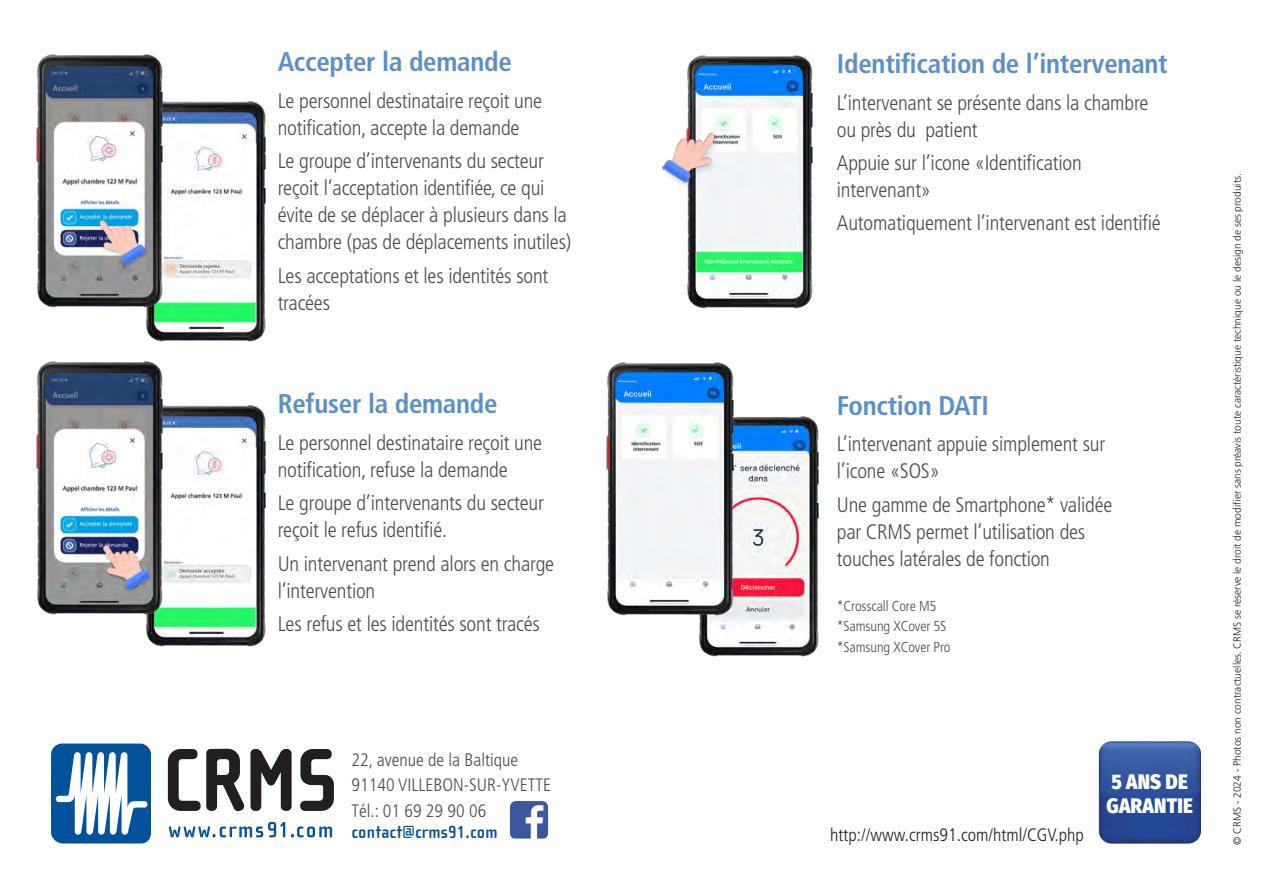
<style>
.page{position:relative;width:1263px;height:893px;background:#fff}
.page>*{position:absolute;margin:0;border:0;box-sizing:border-box;transform-origin:0 0}
.t1{font:700 condensed 27px "Frutiger";letter-spacing:-.01em;color:#5990cb}
.t2{font:300 condensed 21px/27px "Frutiger";letter-spacing:-.01em;color:#4b4c4d}
.t3{font:800 21px/24px "Fira Sans";letter-spacing:.01em;color:#fff;scale:.9 1}
.t4{font:300 condensed 18px/25.5px "Frutiger";color:#4b4c4d}
.t5{font:300 condensed 18px "Frutiger";color:#231f20}
.t6{font:700 18px "Cholla Sans";letter-spacing:.01em;color:#01519b}
.t7{font:300 condensed 14.4px/20.5px "Frutiger";letter-spacing:-.01em;color:#4b4c4d}
.t8{font:300 10.5px "Frutiger LT Std";color:#231f20}
</style>
<div class="page">
<svg style="left:51px;top:743px;width:100px;height:100px"></svg>
<svg style="left:168px;top:749px;width:76px;height:62px"></svg>
<svg style="left:250px;top:749px;width:42px;height:62px"></svg>
<svg style="left:300px;top:749px;width:34px;height:62px"></svg>
<svg style="left:169px;top:822px;width:116px;height:15px"></svg>
<svg style="left:291px;top:826px;width:41px;height:11px"></svg>
<img style="left:1099px;top:741px;width:102px;height:102px">
<img style="left:510px;top:801px;width:38px;height:38px">
<img style="left:686px;top:55px;width:127px;height:254px">
<img style="left:145px;top:405px;width:121px;height:241px">
<img style="left:698px;top:416px;width:121px;height:241px">
<img style="left:145px;top:101px;width:121px;height:241px">
<div style="left:661px;top:132px;width:60px;height:58px;background:#231f20;opacity:.15"></div>
<img style="left:661px;top:132px;width:61px;height:55px">
<img style="left:36px;top:54px;width:128px;height:253px">
<img style="left:36px;top:361px;width:128px;height:253px">
<img style="left:606px;top:362px;width:128px;height:254px">
<p class="t1" style="left:278px;top:46px;width:236px">Accepter la demande</p>
<p class="t1" style="left:837px;top:47px;width:332px">Identification de l’intervenant</p>
<p class="t2" style="left:278px;top:88px;width:266px">Le personnel destinataire reçoit une notification, accepte la demande</p>
<p class="t2" style="left:278px;top:148px;width:295px">Le groupe d’intervenants du secteur reçoit l’acceptation identifiée, ce qui évite de se déplacer à plusieurs dans la chambre (pas de déplacements inutiles)</p>
<p class="t2" style="left:278px;top:262px;width:272px">Les acceptations et les identités sont tracées</p>
<p class="t2" style="left:837px;top:89px;width:313px">L’intervenant se présente dans la chambre ou près du patient</p>
<p class="t2" style="left:837px;top:149px;width:246px">Appuie sur l’icone «Identification intervenant»</p>
<p class="t2" style="left:837px;top:210px;width:325px">Automatiquement l’intervenant est identifié</p>
<p class="t1" style="left:278px;top:388px;width:221px">Refuser la demande</p>
<p class="t1" style="left:837px;top:389px;width:154px">Fonction DATI</p>
<p class="t2" style="left:278px;top:429px;width:266px">Le personnel destinataire reçoit une notification, refuse la demande</p>
<p class="t2" style="left:278px;top:490px;width:268px">Le groupe d’intervenants du secteur reçoit le refus identifié.</p>
<p class="t2" style="left:278px;top:550px;width:278px">Un intervenant prend alors en charge l’intervention</p>
<p class="t2" style="left:278px;top:611px;width:264px">Les refus et les identités sont tracés</p>
<p class="t4" style="left:351px;top:747px;width:201px">22, avenue de la Baltique<br>91140 VILLEBON-SUR-YVETTE<br>Tél.: 01 69 29 90 06</p>
<p class="t6" style="left:351px;top:822px;width:148px">contact@crms91.com</p>
<p class="t2" style="left:837px;top:431px;width:270px">L’intervenant appuie simplement sur l’icone «SOS»</p>
<p class="t2" style="left:837px;top:491px;width:277px">Une gamme de Smartphone* validée par CRMS permet l’utilisation des touches latérales de fonction</p>
<p class="t7" style="left:837px;top:596px;width:115px">*Crosscall Core M5 *Samsung XCover 5S *Samsung XCover Pro</p>
<p class="t5" style="left:830px;top:824px;width:255px">http://www.crms91.com/html/CGV.php</p>
<p class="t3" style="left:1106px;top:769px;width:97px">5 ANS DE<br>GARANTIE</p>
<p class="t8" style="left:1231px;top:845px;width:673px;rotate:-90deg">© CRMS - 2024 - Photos non contractuelles. CRMS se réserve le droit de modifier sans préavis toute caractéristique technique ou le design de ses produits.</p>
</div>
